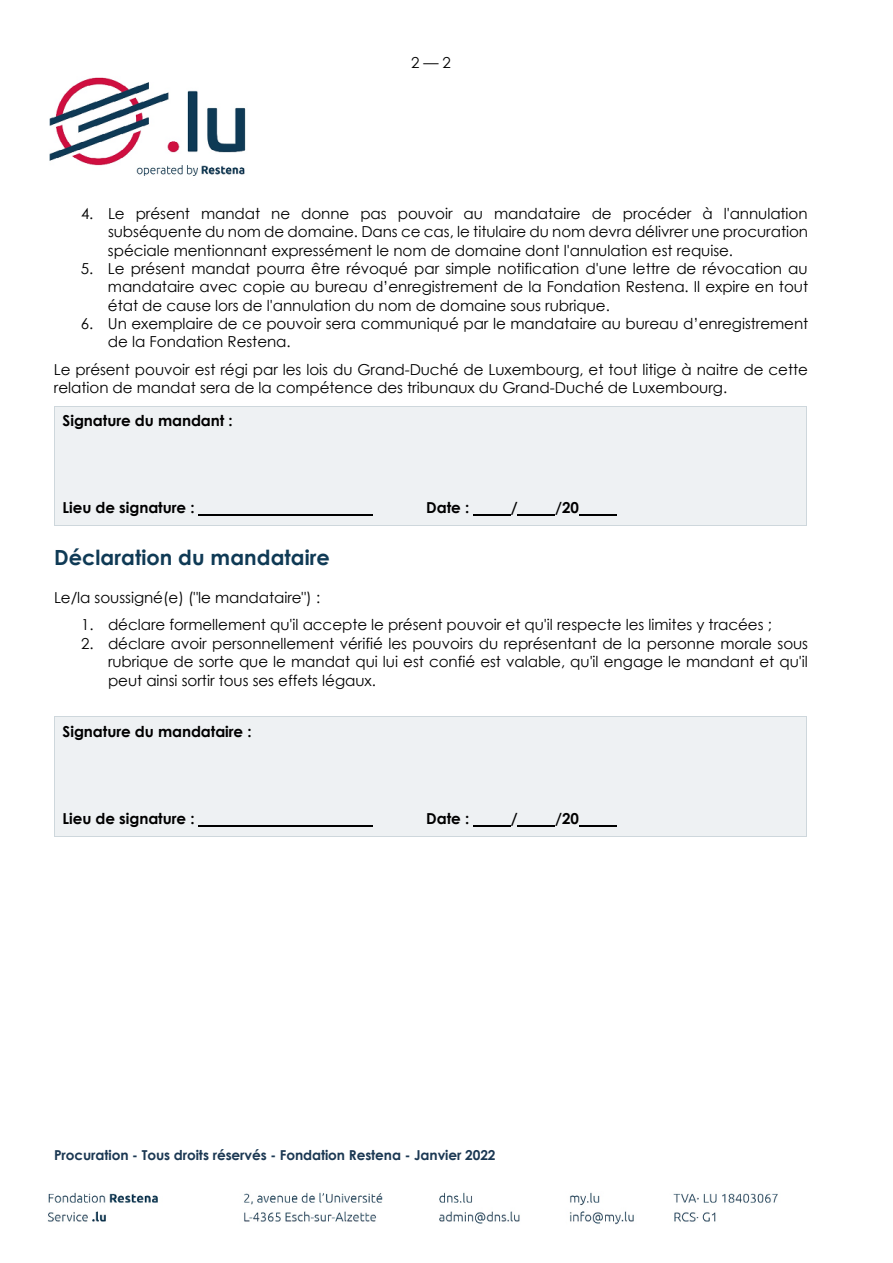
<style>
.page{position:relative;width:893px;height:1263px;background:#fff}
.page>*{position:absolute;margin:0;border:0;box-sizing:border-box;transform-origin:0 0}
.t1{font:700 20.85px "Century Gothic";letter-spacing:.005em;color:#0f3a55}
.t2{font:15.15px/18.3px "Century Gothic";letter-spacing:-.005em;color:#000;text-align:justify}
.t3{font:700 15.15px "Century Gothic";letter-spacing:-.005em;color:#000}
.t4{font:700 13.65px "Century Gothic";letter-spacing:-.005em;color:#1b3853}
</style>
<div class="page">
<img style="left:49px;top:77px;width:197px;height:99px">
<img style="left:47px;top:1192px;width:731px;height:33px">
<div style="left:55px;top:406px;width:751px;height:119px;background:#eef1f3"></div>
<hr style="left:199px;top:514px;width:174px;height:2px;background:#000">
<hr style="left:473px;top:514px;width:38px;height:2px;background:#000">
<hr style="left:518px;top:514px;width:37px;height:2px;background:#000">
<hr style="left:579px;top:514px;width:37px;height:2px;background:#000">
<hr style="left:55px;top:406px;width:751px;height:1px;background:#ced7dc">
<hr style="left:54px;top:406px;width:1px;height:119px;background:#ced7dc">
<hr style="left:55px;top:525px;width:751px;height:1px;background:#ced7dc">
<hr style="left:806px;top:406px;width:1px;height:119px;background:#ced7dc">
<div style="left:55px;top:717px;width:751px;height:119px;background:#eef1f3"></div>
<hr style="left:199px;top:825px;width:174px;height:2px;background:#000">
<hr style="left:473px;top:825px;width:38px;height:2px;background:#000">
<hr style="left:518px;top:825px;width:37px;height:2px;background:#000">
<hr style="left:579px;top:825px;width:37px;height:2px;background:#000">
<hr style="left:55px;top:716px;width:751px;height:1px;background:#ced7dc">
<hr style="left:54px;top:717px;width:1px;height:119px;background:#ced7dc">
<hr style="left:55px;top:836px;width:751px;height:1px;background:#ced7dc">
<hr style="left:806px;top:717px;width:1px;height:119px;background:#ced7dc">
<p class="t2" style="left:411px;top:54px;width:42px">2—2</p>
<p class="t2" style="left:108px;top:204px;width:702px;text-indent:-27px">4. Le présent mandat ne donne pas pouvoir au mandataire de procéder à l'annulation subséquente du nom de domaine. Dans ce cas, le titulaire du nom devra délivrer une procuration spéciale mentionnant expressément le nom de domaine dont l'annulation est requise.</p>
<p class="t2" style="left:108px;top:259px;width:702px;text-indent:-27px">5. Le présent mandat pourra être révoqué par simple notification d'une lettre de révocation au mandataire avec copie au bureau d’enregistrement de la Fondation Restena. Il expire en tout état de cause lors de l'annulation du nom de domaine sous rubrique.</p>
<p class="t2" style="left:108px;top:314px;width:702px;text-indent:-27px">6. Un exemplaire de ce pouvoir sera communiqué par le mandataire au bureau d’enregistrement de la Fondation Restena.</p>
<p class="t2" style="left:54px;top:360px;width:755px">Le présent pouvoir est régi par les lois du Grand-Duché de Luxembourg, et tout litige à naitre de cette relation de mandat sera de la compétence des tribunaux du Grand-Duché de Luxembourg.</p>
<p class="t3" style="left:63px;top:409px;width:172px">Signature du mandant :</p>
<p class="t3" style="left:63px;top:496px;width:133px">Lieu de signature :</p>
<p class="t3" style="left:426px;top:496px;width:44px">Date :</p>
<p class="t3" style="left:511px;top:496px;width:8px">/</p>
<p class="t3" style="left:555px;top:496px;width:25px">/20</p>
<p class="t1" style="left:54px;top:542px;width:277px">Déclaration du mandataire</p>
<p class="t2" style="left:54px;top:588px;width:268px">Le/la soussigné(e) ("le mandataire") :</p>
<p class="t2" style="left:81px;top:616px;width:692px">1. déclare formellement qu'il accepte le présent pouvoir et qu'il respecte les limites y tracées ;</p>
<p class="t2" style="left:108px;top:634px;width:702px;text-indent:-27px">2. déclare avoir personnellement vérifié les pouvoirs du représentant de la personne morale sous rubrique de sorte que le mandat qui lui est confié est valable, qu'il engage le mandant et qu'il peut ainsi sortir tous ses effets légaux.</p>
<p class="t3" style="left:63px;top:720px;width:191px">Signature du mandataire :</p>
<p class="t3" style="left:63px;top:807px;width:133px">Lieu de signature :</p>
<p class="t3" style="left:426px;top:807px;width:44px">Date :</p>
<p class="t3" style="left:511px;top:807px;width:8px">/</p>
<p class="t3" style="left:555px;top:807px;width:25px">/20</p>
<p class="t4" style="left:54px;top:1145px;width:443px">Procuration - Tous droits réservés - Fondation Restena - Janvier 2022</p>
</div>
